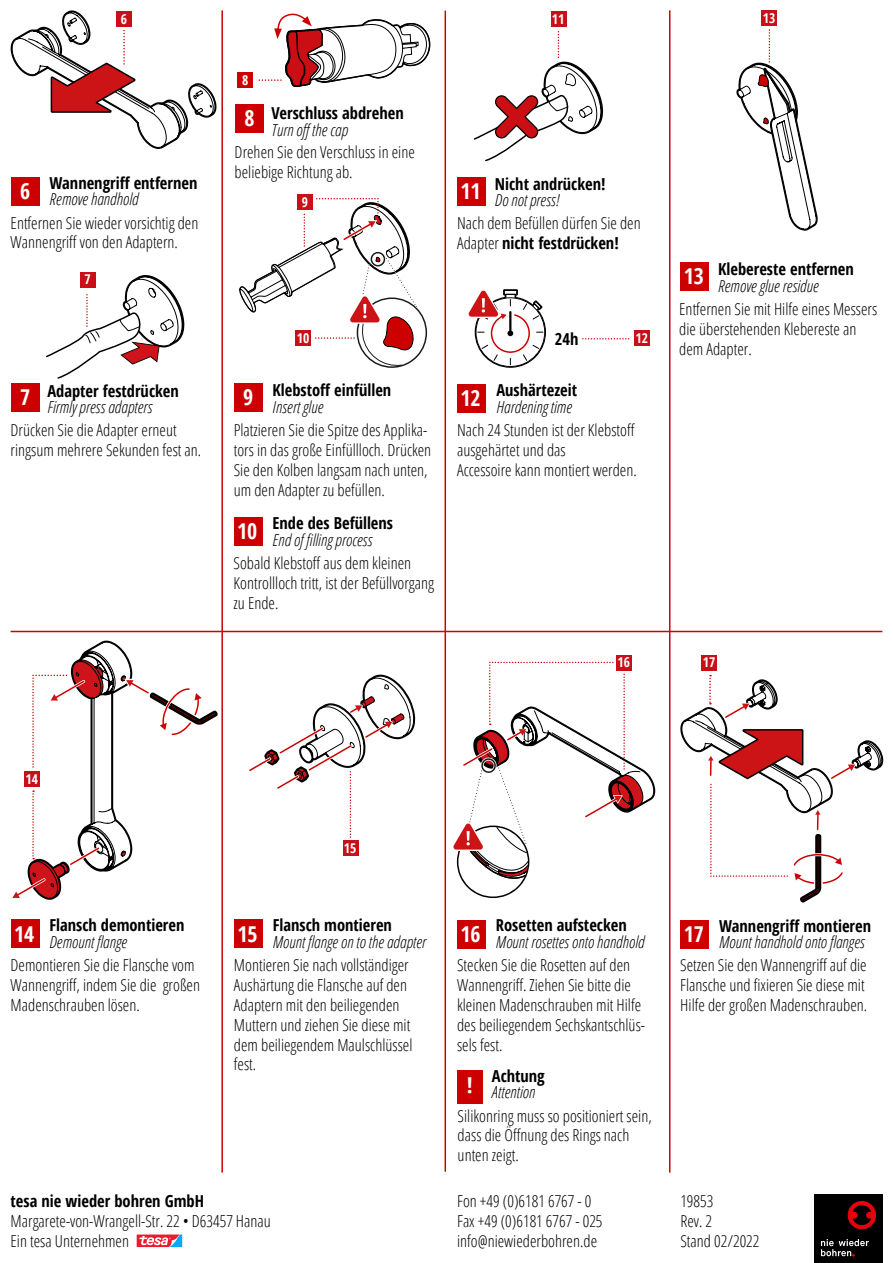
<style>
.page{position:relative;width:893px;height:1263px;background:#fff}
.page>*{position:absolute;margin:0;border:0;box-sizing:border-box;transform-origin:0 0}
.t1{font:700 condensed 21.9px "Open Sans";color:#fff}
.t2{font:300 condensed 16.5px/19.8px "Open Sans";color:#000}
.t3{font:700 condensed 16.5px "Open Sans";color:#000}
.t4{font:italic 300 condensed 16.5px "Open Sans";color:#000}
.t5{font:700 condensed 13.5px "Open Sans";color:#fff}
.s1{font-weight:700}
</style>
<div class="page">
<div style="left:814px;top:1195px;width:68px;height:68px;background:#000"></div>
<svg style="left:821px;top:1239px;width:48px;height:17px"></svg>
<svg style="left:848px;top:1201px;width:28px;height:28px"></svg>
<svg style="left:136px;top:1234px;width:47px;height:14px"></svg>
<div style="left:234px;top:919px;width:29px;height:29px;background:#c00"></div>
<div style="left:11px;top:919px;width:28px;height:29px;background:#c00"></div>
<div style="left:680px;top:262px;width:29px;height:29px;background:#c00"></div>
<div style="left:457px;top:177px;width:29px;height:29px;background:#c00"></div>
<div style="left:457px;top:919px;width:29px;height:29px;background:#c00"></div>
<div style="left:457px;top:1070px;width:26px;height:33px;background:#c00"></div>
<div style="left:680px;top:919px;width:29px;height:29px;background:#c00"></div>
<hr style="left:11px;top:631px;width:871px;height:1px;background:#c00">
<div style="left:11px;top:383px;width:29px;height:29px;background:#c00"></div>
<div style="left:297px;top:194px;width:15px;height:16px;background:#c90f18"></div>
<svg style="left:468px;top:289px;width:78px;height:79px"></svg>
<div style="left:634px;top:331px;width:16px;height:15px;background:#c90f18"></div>
<div style="left:762px;top:11px;width:15px;height:15px;background:#c90f18"></div>
<svg style="left:583px;top:338px;width:47px;height:1px"></svg>
<div style="left:80px;top:272px;width:16px;height:15px;background:#c90f18"></div>
<div style="left:551px;top:11px;width:15px;height:16px;background:#c90f18"></div>
<div style="left:343px;top:840px;width:16px;height:16px;background:#c90f18"></div>
<svg style="left:46px;top:275px;width:138px;height:104px"></svg>
<div style="left:616px;top:655px;width:16px;height:15px;background:#c90f18"></div>
<div style="left:702px;top:655px;width:15px;height:15px;background:#c90f18"></div>
<svg style="left:12px;top:641px;width:206px;height:259px"></svg>
<div style="left:457px;top:384px;width:29px;height:28px;background:#c00"></div>
<svg style="left:453px;top:662px;width:202px;height:236px"></svg>
<div style="left:11px;top:177px;width:28px;height:29px;background:#c00"></div>
<svg style="left:11px;top:10px;width:206px;height:139px"></svg>
<div style="left:235px;top:105px;width:29px;height:28px;background:#c00"></div>
<div style="left:238px;top:72px;width:15px;height:16px;background:#c00"></div>
<svg style="left:259px;top:13px;width:172px;height:74px"></svg>
<div style="left:234px;top:383px;width:28px;height:29px;background:#c00"></div>
<div style="left:234px;top:517px;width:28px;height:28px;background:#c00"></div>
<hr style="left:221px;top:10px;width:2px;height:1162px;background:#c00">
<hr style="left:445px;top:11px;width:1px;height:1161px;background:#c00">
<hr style="left:669px;top:10px;width:1px;height:1162px;background:#c00">
<svg style="left:680px;top:675px;width:203px;height:228px"></svg>
<svg style="left:736px;top:30px;width:82px;height:201px"></svg>
<svg style="left:239px;top:198px;width:189px;height:170px"></svg>
<svg style="left:473px;top:32px;width:130px;height:130px"></svg>
<svg style="left:249px;top:675px;width:166px;height:163px"></svg>
<p class="t5" style="left:121px;top:10px;width:8px">6</p>
<p class="t5" style="left:552px;top:10px;width:14px">11</p>
<p class="t5" style="left:763px;top:9px;width:14px">13</p>
<p class="t5" style="left:242px;top:71px;width:8px">8</p>
<p class="t3" style="left:49px;top:171px;width:149px">Wannengriff entfernen</p>
<p class="t4" style="left:49px;top:188px;width:91px">Remove handhold</p>
<h1 class="t1" style="left:20px;top:175px;width:12px">6</h1>
<p class="t2" style="left:11px;top:212px;width:189px">Entfernen Sie wieder vorsichtig den<br>Wannengriff von den Adaptern.</p>
<p class="t3" style="left:272px;top:101px;width:134px">Verschluss abdrehen</p>
<p class="t4" style="left:272px;top:118px;width:78px">Turn offthe cap</p>
<h1 class="t1" style="left:244px;top:103px;width:12px">8</h1>
<p class="t2" style="left:235px;top:142px;width:182px">Drehen Sie den Verschluss in eine beliebige Richtung ab.</p>
<p class="t5" style="left:302px;top:193px;width:8px">9</p>
<h1 class="t1" style="left:460px;top:176px;width:22px">11</h1>
<p class="t3" style="left:495px;top:172px;width:112px">Nicht andrücken!</p>
<p class="t4" style="left:495px;top:189px;width:66px">Do not press!</p>
<p class="t2" style="left:457px;top:212px;width:185px">Nach dem Befüllen dürfen Sie den<br>Adapter <span class="s1">nicht festdrücken!</span></p>
<p class="t5" style="left:85px;top:270px;width:8px">7</p>
<h1 class="t1" style="left:684px;top:261px;width:22px">13</h1>
<p class="t3" style="left:718px;top:258px;width:137px">Klebereste entfernen</p>
<p class="t4" style="left:718px;top:275px;width:102px">Remove glue residue</p>
<p class="t3" style="left:555px;top:327px;width:25px">24h</p>
<p class="t5" style="left:297px;top:328px;width:14px">10</p>
<p class="t5" style="left:635px;top:329px;width:14px">12</p>
<p class="t2" style="left:679px;top:299px;width:199px">Entfernen Sie mit Hilfe eines Messers die überstehenden Klebereste an dem Adapter.</p>
<p class="t3" style="left:47px;top:379px;width:133px">Adapter festdrücken</p>
<p class="t4" style="left:47px;top:396px;width:106px">Firmly press adapters</p>
<h1 class="t1" style="left:20px;top:382px;width:12px">7</h1>
<p class="t2" style="left:11px;top:420px;width:192px">Drücken Sie die Adapter erneut ringsum mehrere Sekunden fest an.</p>
<h1 class="t1" style="left:243px;top:382px;width:12px">9</h1>
<p class="t3" style="left:273px;top:379px;width:120px">Klebstoff einfüllen</p>
<p class="t4" style="left:273px;top:396px;width:52px">Insert glue</p>
<p class="t2" style="left:234px;top:420px;width:199px">Platzieren Sie die Spitze des Applika&shy;tors in das große Einfüllloch. Drücken Sie den Kolben langsam nach unten, um den Adapter zu befüllen.</p>
<p class="t3" style="left:496px;top:379px;width:82px">Aushärtezeit</p>
<p class="t4" style="left:496px;top:396px;width:77px">Hardening time</p>
<h1 class="t1" style="left:460px;top:382px;width:22px">12</h1>
<p class="t2" style="left:457px;top:420px;width:181px">Nach 24 Stunden ist der Klebstoff ausgehärtet und das<br>Accessoire kann montiert werden.</p>
<h1 class="t1" style="left:237px;top:516px;width:22px">10</h1>
<p class="t3" style="left:273px;top:512px;width:122px">Ende des Befüllens</p>
<p class="t4" style="left:273px;top:529px;width:101px">End of filling process</p>
<p class="t2" style="left:234px;top:553px;width:202px">Sobald Klebstoff aus dem kleinen<br>Kontrollloch tritt, ist der Befüllvorgang zu Ende.</p>
<p class="t5" style="left:617px;top:653px;width:14px">16</p>
<p class="t5" style="left:703px;top:653px;width:14px">17</p>
<p class="t5" style="left:26px;top:770px;width:14px">14</p>
<p class="t5" style="left:344px;top:838px;width:14px">15</p>
<p class="t3" style="left:49px;top:914px;width:137px">Flansch demontieren</p>
<p class="t4" style="left:49px;top:931px;width:79px">Demount flange</p>
<h1 class="t1" style="left:14px;top:918px;width:22px">14</h1>
<h1 class="t1" style="left:237px;top:918px;width:22px">15</h1>
<p class="t3" style="left:273px;top:914px;width:121px">Flansch montieren</p>
<p class="t4" style="left:273px;top:931px;width:155px">Mount flange on to the adapter</p>
<p class="t2" style="left:11px;top:955px;width:191px">Demontieren Sie die Flansche vom<br>Wannengriff, indem Sie die großen<br>Madenschrauben lösen.</p>
<p class="t2" style="left:234px;top:955px;width:180px">Montieren Sie nach vollständiger<br>Aushärtung die Flansche auf den<br>Adaptern mit den beiliegenden<br>Muttern und ziehen Sie diese mit dem beiliegendem Maulschlüssel fest.</p>
<p class="t3" style="left:11px;top:1190px;width:195px">tesa nie wieder bohren GmbH</p>
<p class="t2" style="left:11px;top:1211px;width:262px">Margarete-von-Wrangell-Str. 22 • D63457 Hanau<br>Ein tesa Unternehmen</p>
<h1 class="t1" style="left:460px;top:918px;width:22px">16</h1>
<p class="t3" style="left:496px;top:914px;width:132px">Rosetten aufstecken</p>
<p class="t4" style="left:496px;top:931px;width:150px">Mount rosettes onto handhold</p>
<p class="t2" style="left:457px;top:955px;width:189px">Stecken Sie die Rosetten auf den<br>Wannengriff. Ziehen Sie bitte die kleinen Madenschrauben mit Hilfe des beiliegendem Sechskantschlüs&shy;sels fest.</p>
<h1 class="t1" style="left:467px;top:1070px;width:7px">!</h1>
<p class="t3" style="left:492px;top:1064px;width:54px">Achtung</p>
<p class="t4" style="left:492px;top:1081px;width:45px">Attention</p>
<p class="t2" style="left:458px;top:1105px;width:196px">Silikonring muss so positioniert sein, dass die Öffnung des Rings nach unten zeigt.</p>
<p class="t2" style="left:457px;top:1191px;width:147px">Fon +49 (0)6181 6767 - 0<br>Fax +49 (0)6181 6767 - 025 info@niewiederbohren.de</p>
<h1 class="t1" style="left:684px;top:918px;width:22px">17</h1>
<p class="t3" style="left:719px;top:914px;width:154px">Wannengriff montieren</p>
<p class="t4" style="left:719px;top:931px;width:147px">Mount handhold onto flanges</p>
<p class="t2" style="left:680px;top:955px;width:188px">Setzen Sie den Wannengriff auf die<br>Flansche und fixieren Sie diese mit<br>Hilfe der großen Madenschrauben.</p>
<p class="t2" style="left:680px;top:1191px;width:81px">19853<br>Rev. 2<br>Stand 02/2022</p>
</div>
